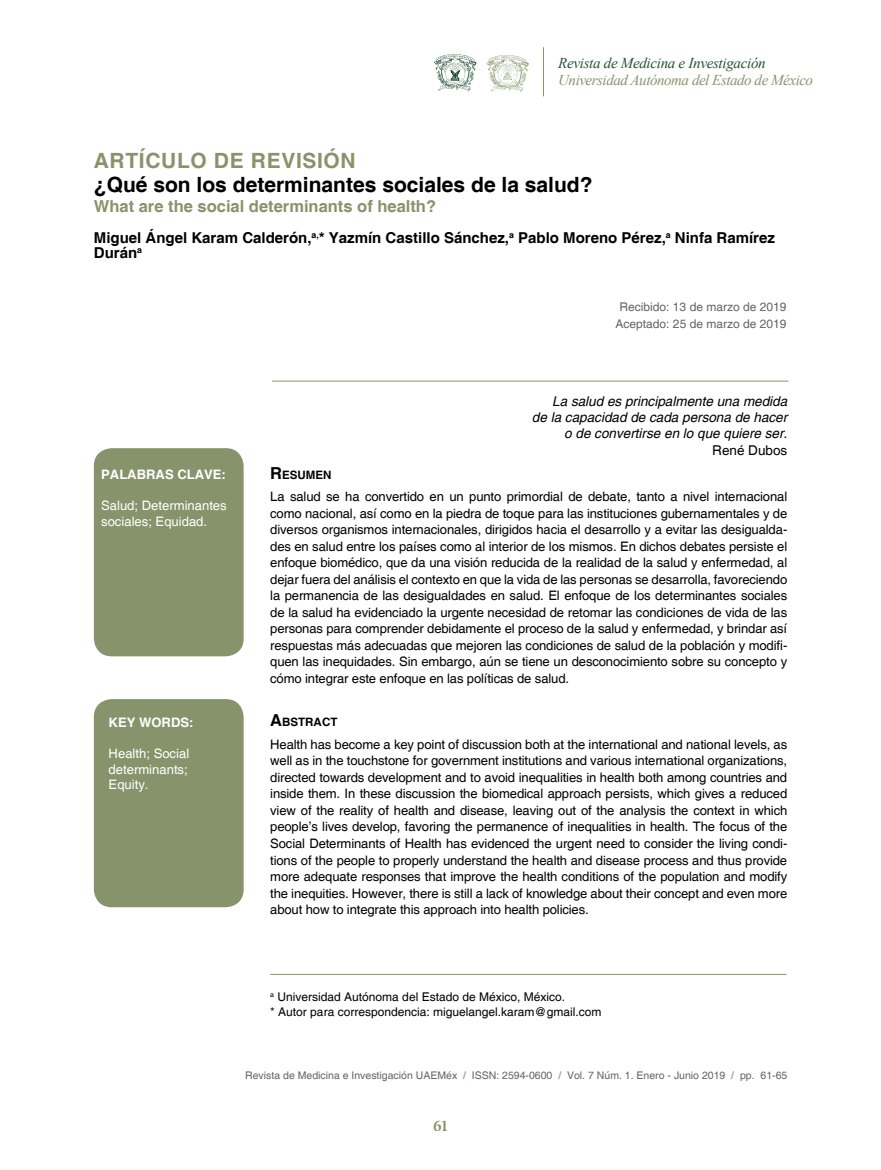
<style>
.page{position:relative;width:881px;height:1170px;background:#fff}
.page>*{position:absolute;margin:0;border:0;box-sizing:border-box;transform-origin:0 0}
.t1{font:700 21px "Helvetica";color:#000}
.t2{font:700 21px "Helvetica";letter-spacing:.03em;color:#87946b}
.t3{font:700 16.5px "Helvetica";color:#87946b}
.t4{font:700 15px/15px "Helvetica";color:#000}
.t5{font:italic 15px "Times New Roman";letter-spacing:-.03em;color:#87946b}
.t6{font:italic 15px "Times New Roman";letter-spacing:-.02em;color:#235036}
.t7{font:italic 13.5px/16.2px "Helvetica";color:#000;text-align:right}
.t8{font:13.5px "Helvetica";color:#000}
.t9{font:700 13.5px "Slimbach";color:#87946b}
.t10{font:13.05px/16.5px "Helvetica";letter-spacing:-.01em;color:#000;text-align:justify}
.t11{font:13.05px/15.6px "Helvetica";color:#fff}
.t12{font:700 13.05px "Helvetica";color:#fff}
.t13{font:12px/15px "Helvetica";color:#000}
.t14{font:12px/16.5px "Helvetica";color:#636466;text-align:center}
.t15{font:700 11.55px "Helvetica";color:#000}
.t16{font:10.5px "Helvetica";color:#636466}
.s1{font-size:16.5px}
.s2{font-weight:700;color:#a1aa89}
</style>
<div class="page">
<svg style="left:434px;top:54px;width:42px;height:38px"></svg>
<svg style="left:486px;top:55px;width:42px;height:37px"></svg>
<hr style="left:543px;top:47px;width:1px;height:49px;background:#87946b">
<hr style="left:272px;top:381px;width:516px;height:1px;background:#87946b">
<hr style="left:270px;top:973px;width:516px;height:1px;background:#87946b">
<div style="left:94px;top:448px;width:149px;height:208px;background:#87946b;border-radius:18px"></div>
<div style="left:94px;top:699px;width:149px;height:208px;background:#87946b;border-radius:18px"></div>
<p class="t6" style="left:558px;top:53px;width:209px">Revista de Medicina e Investigación</p>
<p class="t5" style="left:558px;top:69px;width:256px">Universidad Autónoma del Estado de México</p>
<h1 class="t2" style="left:94px;top:148px;width:263px">ARTÍCULO DE REVISIÓN</h1>
<h1 class="t1" style="left:94px;top:172px;width:500px">¿Qué son los determinantes sociales de la salud?</h1>
<p class="t3" style="left:94px;top:196px;width:343px">What are the social determinants of health?</p>
<p class="t4" style="left:94px;top:231px;width:682px">Miguel Ángel Karam Calderón,<sup>a,</sup>* Yazmín Castillo Sánchez,<sup>a</sup> Pablo Moreno Pérez,<sup>a</sup> Ninfa Ramírez<br>Durán<sup>a</sup></p>
<p class="t14" style="left:615px;top:299px;width:172px">Recibido: 13 de marzo de 2019<br>Aceptado: 25 de marzo de 2019</p>
<p class="t12" style="left:101px;top:466px;width:19px">Pala</p>
<p class="t12" style="left:137px;top:466px;width:20px">bras</p>
<p class="t12" style="left:177px;top:466px;width:10px">clave</p>
<p class="t12" style="left:221px;top:466px;width:6px">:</p>
<p class="t11" style="left:101px;top:498px;width:127px">Salud; Determinantes sociales; Equidad.</p>
<p class="t12" style="left:109px;top:714px;width:42px">Key words</p>
<p class="t12" style="left:189px;top:714px;width:6px">:</p>
<p class="t11" style="left:109px;top:746px;width:82px;text-align:justify">Health; Social determinants; Equity.</p>
<p class="t7" style="left:531px;top:394px;width:257px">La salud es principalmente una medida<br>de la capacidad de cada persona de hacer o de convertirse en lo que quiere ser.</p>
<p class="t8" style="left:712px;top:442px;width:77px">René Dubos</p>
<p class="t15" style="left:270px;top:467px;width:63px"><span class="s1">R</span>ESUMEN</p>
<p class="t10" style="left:270px;top:489px;width:518px">La salud se ha convertido en un punto primordial de debate, tanto a nivel internacional como nacional, así como en la piedra de toque para las instituciones gubernamentales y de diversos organismos internacionales, dirigidos hacia el desarrollo y a evitar las desigualda&shy;des en salud entre los países como al interior de los mismos. En dichos debates persiste el enfoque biomédico, que da una visión reducida de la realidad de la salud y enfermedad, al dejar fuera del análisis el contexto en que la vida de las personas se desarrolla, favoreciendo la permanencia de las desigualdades en salud. El enfoque de los determinantes sociales de la salud ha evidenciado la urgente necesidad de retomar las condiciones de vida de las personas para comprender debidamente el proceso de la salud y enfermedad, y brindar así respuestas más adecuadas que mejoren las condiciones de salud de la población y modifi&shy;quen las inequidades. Sin embargo, aún se tiene un desconocimiento sobre su concepto y cómo integrar este enfoque en las políticas de salud.</p>
<p class="t15" style="left:270px;top:715px;width:69px"><span class="s1">A</span>BSTRACT</p>
<p class="t10" style="left:270px;top:736px;width:518px">Health has become a key point of discussion both at the international and national levels, as well as in the touchstone for government institutions and various international organizations, directed towards development and to avoid inequalities in health both among countries and inside them. In these discussion the biomedical approach persists, which gives a reduced view of the reality of health and disease, leaving out of the analysis the context in which people’s lives develop, favoring the permanence of inequalities in health. The focus of the Social Determinants of Health has evidenced the urgent need to consider the living condi&shy;tions of the people to properly understand the health and disease process and thus provide more adequate responses that improve the health conditions of the population and modify the inequities. However, there is still a lack of knowledge about their concept and even more about how to integrate this approach into health policies.</p>
<p class="t13" style="left:270px;top:989px;width:332px"><sup>a</sup> Universidad Autónoma del Estado de México, México.<br>* Autor para correspondencia: miguelangel.karam@gmail.com</p>
<p class="t16" style="left:245px;top:1069px;width:543px">Revista de Medicina e Investigación UAEMéx <span class="s2">/</span> ISSN: 2594-0600 <span class="s2">/</span> Vol. 7 Núm. 1. Enero - Junio 2019 <span class="s2">/</span> pp. 61-65</p>
<p class="t9" style="left:433px;top:1115px;width:16px">61</p>
</div>
